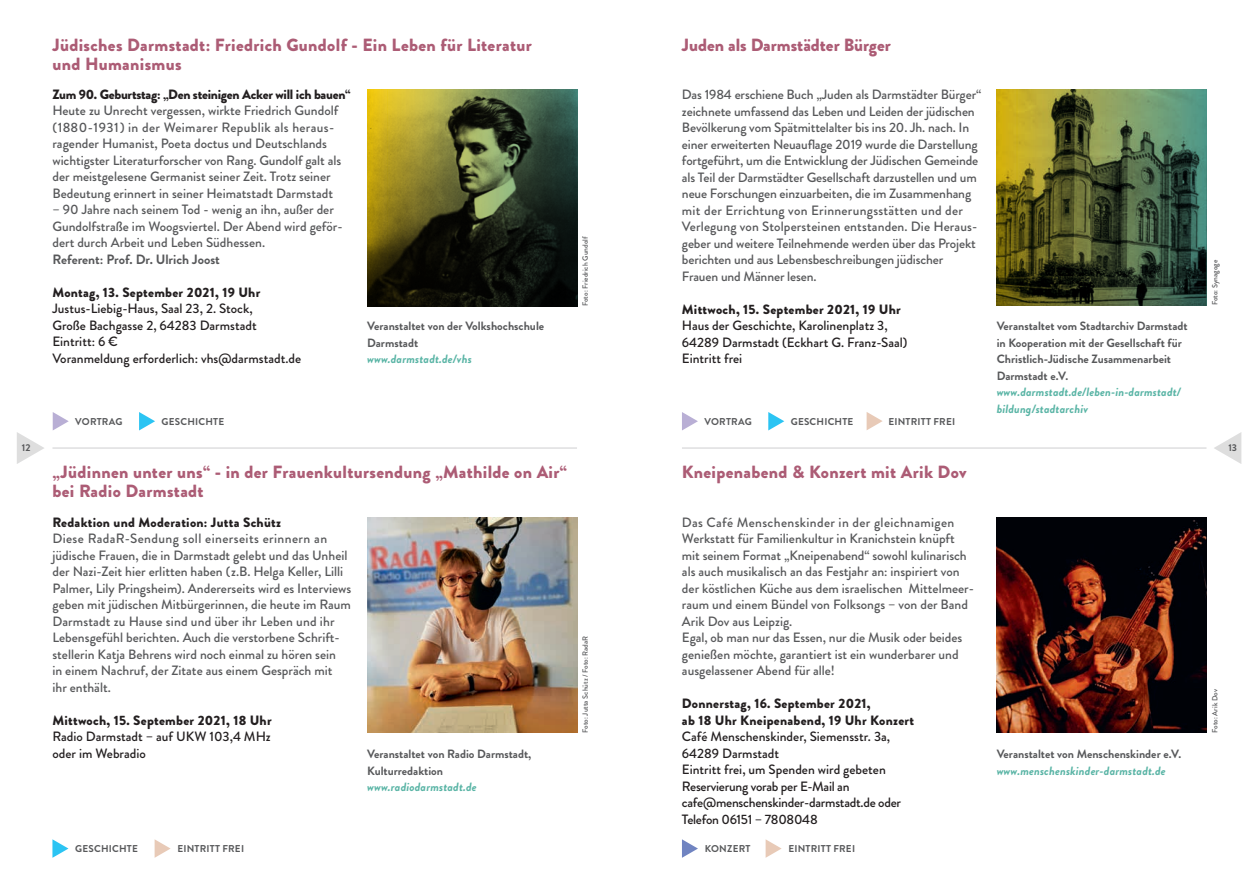
<style>
.page{position:relative;width:1259px;height:893px;background:#fff}
.page>*{position:absolute;margin:0;border:0;box-sizing:border-box;transform-origin:0 0}
.t1{font:900 17.7px/19.5px "Brandon Grotesque";letter-spacing:.02em;color:#ac5c75}
.t2{font:900 17.7px "Brandon Grotesque";color:#ac5c75}
.t3{font:500 13.5px/16.5px "Brandon Grotesque";color:#57585a}
.t4{font:500 13.5px/16.5px "Brandon Grotesque";color:#231f20}
.t5{font:900 13.5px/16.5px "Brandon Grotesque";letter-spacing:.02em;color:#231f20}
.t6{font:900 13.5px "Brandon Grotesque";letter-spacing:-.02em;color:#231f20}
.t7{font:700 13.5px "Brandon Grotesque";color:#57585a}
.t8{font:700 12px/16.5px "Brandon Grotesque";color:#57585a}
.t9{font:italic 700 12px/16.5px "Brandon Grotesque";letter-spacing:.01em;color:#59b4a5}
.t10{font:700 9.9px "Brandon Grotesque";letter-spacing:.02em;color:#57585a}
.t11{font:500 7.5px "Brandon Grotesque";color:#57585a}
</style>
<div class="page">
<svg style="left:1214px;top:432px;width:27px;height:32px"></svg>
<svg style="left:17px;top:432px;width:27px;height:32px"></svg>
<hr style="left:52px;top:447px;width:525px;height:2px;background:#57585a">
<hr style="left:682px;top:447px;width:524px;height:2px;background:#57585a">
<img style="left:367px;top:517px;width:210px;height:216px">
<svg style="left:52px;top:839px;width:16px;height:19px"></svg>
<svg style="left:53px;top:412px;width:16px;height:18px"></svg>
<svg style="left:155px;top:839px;width:16px;height:19px"></svg>
<img style="left:367px;top:89px;width:210px;height:217px">
<svg style="left:139px;top:412px;width:16px;height:18px"></svg>
<svg style="left:866px;top:412px;width:16px;height:18px"></svg>
<svg style="left:682px;top:412px;width:16px;height:18px"></svg>
<svg style="left:768px;top:412px;width:16px;height:18px"></svg>
<svg style="left:996px;top:90px;width:210px;height:215px;background:#556133"></svg>
<img style="left:997px;top:517px;width:209px;height:216px">
<svg style="left:682px;top:839px;width:16px;height:19px"></svg>
<svg style="left:765px;top:839px;width:16px;height:19px"></svg>
<h1 class="t1" style="left:52px;top:35px;width:481px">Jüdisches Darmstadt: Friedrich Gundolf - Ein Leben für Literatur und Humanismus</h1>
<p class="t6" style="left:52px;top:85px;width:300px">Zum 90. Geburtstag: „Den steinigen Acker will ich bauen“</p>
<p class="t3" style="left:52px;top:103px;width:290px">Heute zu Unrecht vergessen, wirkte Friedrich Gundolf (1880-1931) in der Weimarer Republik als heraus&shy;ragender Humanist, Poeta doctus und Deutschlands wichtigster Literaturforscher von Rang. Gundolf galt als der meistgelesene Germanist seiner Zeit. Trotz seiner Bedeutung erinnert in seiner Heimatstadt Darmstadt</p>
<p class="t3" style="left:52px;top:202px;width:292px">– 90 Jahre nach seinem Tod - wenig an ihn, außer der<br>Gundolfstraße im Woogsviertel. Der Abend wird geför&shy;dert durch Arbeit und Leben Südhessen.</p>
<p class="t7" style="left:52px;top:250px;width:169px">Referent: Prof. Dr. Ulrich Joost</p>
<p class="t5" style="left:52px;top:284px;width:209px">Montag, 13. September 2021, 19 Uhr</p>
<p class="t4" style="left:52px;top:301px;width:250px">Justus-Liebig-Haus, Saal 23, 2. Stock,<br>Große Bachgasse 2, 64283 Darmstadt Eintritt: 6 €<br>Voranmeldung erforderlich: vhs@darmstadt.de</p>
<p class="t8" style="left:367px;top:318px;width:178px">Veranstaltet von der Volkshochschule<br>Darmstadt</p>
<p class="t9" style="left:367px;top:351px;width:106px">www.darmstadt.de/vhs</p>
<p class="t10" style="left:75px;top:414px;width:49px">VORTRAG</p>
<p class="t10" style="left:161px;top:414px;width:64px">GESCHICHTE</p>
<p class="t11" style="left:580px;top:306px;width:72px;rotate:-90deg">Foto: Friedrich Gundolf</p>
<h1 class="t2" style="left:682px;top:32px;width:210px">Juden als Darmstädter Bürger</h1>
<p class="t3" style="left:682px;top:86px;width:301px">Das 1984 erschiene Buch „Juden als Darmstädter Bürger“ zeichnete umfassend das Leben und Leiden der jüdischen Bevölkerung vom Spätmittelalter bis ins 20. Jh. nach. In einer erweiterten Neuauflage 2019 wurde die Darstellung fortgeführt, um die Entwicklung der Jüdischen Gemeinde als Teil der Darmstädter Gesellschaft darzustellen und um neue Forschungen einzuarbeiten, die im Zusammenhang mit der Errichtung von Erinnerungsstätten und der Verlegung von Stolpersteinen entstanden. Die Heraus&shy;geber und weitere Teilnehmende werden über das Projekt berichten und aus Lebensbeschreibungen jüdischer Frauen und Männer lesen.</p>
<p class="t5" style="left:682px;top:301px;width:220px">Mittwoch, 15. September 2021, 19 Uhr</p>
<p class="t4" style="left:682px;top:317px;width:227px">Haus der Geschichte, Karolinenplatz 3,<br>64289 Darmstadt (Eckhart G. Franz-Saal)<br>Eintritt frei</p>
<p class="t8" style="left:996px;top:318px;width:192px">Veranstaltet vom Stadtarchiv Darmstadt in Kooperation mit der Gesellschaft für Christlich-Jüdische Zusammenarbeit Darmstadt e.V.</p>
<p class="t9" style="left:996px;top:384px;width:186px">www.darmstadt.de/leben-in-darmstadt/ bildung/stadtarchiv</p>
<p class="t10" style="left:704px;top:414px;width:49px">VORTRAG</p>
<p class="t10" style="left:791px;top:414px;width:64px">GESCHICHTE</p>
<p class="t10" style="left:888px;top:414px;width:68px">EINTRITT FREI</p>
<p class="t11" style="left:1209px;top:305px;width:47px;rotate:-90deg">Foto: Synagoge</p>
<p class="t10" style="left:22px;top:441px;width:10px">12</p>
<p class="t10" style="left:1228px;top:441px;width:10px">13</p>
<h1 class="t1" style="left:52px;top:462px;width:516px">„Jüdinnen unter uns“ - in der Frauenkultursendung „Mathilde on Air“ bei Radio Darmstadt</h1>
<h1 class="t1" style="left:682px;top:462px;width:286px">Kneipenabend &amp; Konzert mit Arik Dov</h1>
<p class="t5" style="left:52px;top:514px;width:230px">Redaktion und Moderation: Jutta Schütz</p>
<p class="t3" style="left:52px;top:530px;width:300px">Diese RadaR-Sendung soll einerseits erinnern an jüdische Frauen, die in Darmstadt gelebt und das Unheil der Nazi-Zeit hier erlitten haben (z.B. Helga Keller, Lilli Palmer, Lily Pringsheim). Andererseits wird es Interviews geben mit jüdischen Mitbürgerinnen, die heute im Raum Darmstadt zu Hause sind und über ihr Leben und ihr Lebensgefühl berichten. Auch die verstorbene Schrift&shy;stellerin Katja Behrens wird noch einmal zu hören sein<br>in einem Nachruf, der Zitate aus einem Gespräch mit<br>ihr enthält.</p>
<p class="t5" style="left:52px;top:712px;width:221px">Mittwoch, 15. September 2021, 18 Uhr</p>
<p class="t4" style="left:52px;top:728px;width:220px">Radio Darmstadt – auf UKW 103,4 MHz oder im Webradio</p>
<p class="t8" style="left:367px;top:746px;width:166px">Veranstaltet von Radio Darmstadt,<br>Kulturredaktion</p>
<p class="t9" style="left:367px;top:779px;width:111px">www.radiodarmstadt.de</p>
<p class="t11" style="left:580px;top:733px;width:98px;rotate:-90deg">Foto: Jutta Schütz / Foto: RadaR</p>
<p class="t3" style="left:682px;top:514px;width:294px">Das Café Menschenskinder in der gleichnamigen Werkstatt für Familienkultur in Kranichstein knüpft mit seinem Format „Kneipenabend“ sowohl kulinarisch als auch musikalisch an das Festjahr an: inspiriert von der köstlichen Küche aus dem israelischen Mittelmeer&shy;raum und einem Bündel von Folksongs – von der Band Arik Dov aus Leipzig.<br>Egal, ob man nur das Essen, nur die Musik oder beides genießen möchte, garantiert ist ein wunderbarer und ausgelassener Abend für alle!</p>
<p class="t5" style="left:682px;top:695px;width:234px">Donnerstag, 16. September 2021,<br>ab 18 Uhr Kneipenabend, 19 Uhr Konzert</p>
<p class="t4" style="left:682px;top:728px;width:221px">Café Menschenskinder, Siemensstr. 3a,<br>64289 Darmstadt<br>Eintritt frei, um Spenden wird gebeten<br>Reservierung vorab per E-Mail an cafe@menschenskinder-darmstadt.de oder<br>Telefon 06151 – 7808048</p>
<p class="t8" style="left:996px;top:746px;width:186px">Veranstaltet von Menschenskinder e.V.</p>
<p class="t9" style="left:996px;top:762px;width:171px">www.menschenskinder-darmstadt.de</p>
<p class="t11" style="left:1209px;top:733px;width:45px;rotate:-90deg">Foto: Arik Dov</p>
<p class="t10" style="left:75px;top:842px;width:64px">GESCHICHTE</p>
<p class="t10" style="left:177px;top:842px;width:68px">EINTRITT FREI</p>
<p class="t10" style="left:704px;top:842px;width:47px">KONZERT</p>
<p class="t10" style="left:788px;top:842px;width:68px">EINTRITT FREI</p>
</div>
